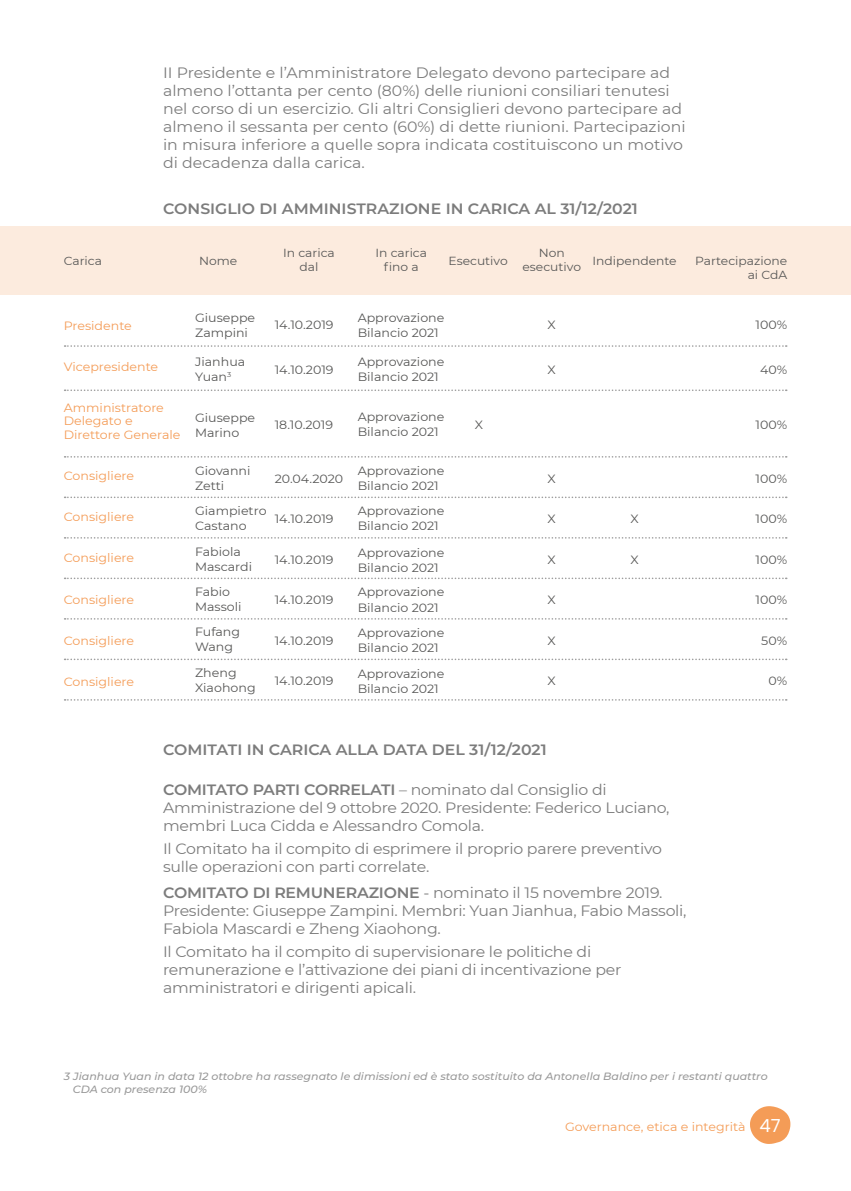
<style>
.page{position:relative;width:851px;height:1191px;background:#fff}
.page>*{position:absolute;margin:0;border:0;box-sizing:border-box;transform-origin:0 0}
.t1{font:15px/18px "Montserrat";letter-spacing:-.015em;color:#7c7c7c;scale:1.05 1}
.t2{font:600 15px "Montserrat";color:#7c7c7c;scale:1.05 1}
.t3{font:12px/15px "Montserrat";color:#575756;scale:1.05 1}
.t4{font:12px/13.5px "Montserrat";color:#f49c57;scale:1.05 1}
.t5{font:11.7px/14.1px "Montserrat";color:#575756;text-align:center;scale:1.05 1}
.t6{font:italic 500 10.5px/12.6px "Montserrat";color:#999;scale:1.05 1}
.s1{font-weight:600}
.s2{font-family:"Poppins";font-size:18px;color:#fff}
</style>
<div class="page">
<svg style="left:750px;top:1106px;width:40px;height:38px"></svg>
<div style="left:0;top:226px;width:850px;height:69px;background:#fcebde"></div>
<svg style="left:65px;top:456px;width:721px;height:1px"></svg>
<svg style="left:65px;top:389px;width:721px;height:2px"></svg>
<svg style="left:65px;top:345px;width:721px;height:2px"></svg>
<svg style="left:65px;top:496px;width:721px;height:2px"></svg>
<svg style="left:65px;top:537px;width:721px;height:1px"></svg>
<svg style="left:65px;top:577px;width:721px;height:2px"></svg>
<svg style="left:65px;top:618px;width:721px;height:1px"></svg>
<svg style="left:65px;top:658px;width:721px;height:2px"></svg>
<svg style="left:65px;top:699px;width:721px;height:1px"></svg>
<p class="t1" style="left:163px;top:63px;width:499px">II Presidente e l’Amministratore Delegato devono partecipare ad almeno l’ottanta per cento (80%) delle riunioni consiliari tenutesi nel corso di un esercizio. Gli altri Consiglieri devono partecipare ad almeno il sessanta per cento (60%) di dette riunioni. Partecipazioni in misura inferiore a quelle sopra indicata costituiscono un motivo di decadenza dalla carica.</p>
<p class="t2" style="left:163px;top:198px;width:453px">CONSIGLIO DI AMMINISTRAZIONE IN CARICA AL 31/12/2021</p>
<p class="t5" style="left:64px;top:254px;width:38px">Carica</p>
<p class="t5" style="left:199px;top:254px;width:38px">Nome</p>
<p class="t5" style="left:283px;top:246px;width:51px">In carica dal</p>
<p class="t5" style="left:375px;top:246px;width:51px">In carica fino a</p>
<p class="t5" style="left:522px;top:246px;width:57px">Non esecutivo</p>
<p class="t5" style="left:448px;top:254px;width:58px">Esecutivo</p>
<p class="t5" style="left:592px;top:254px;width:82px">Indipendente</p>
<p class="t5" style="left:695px;top:254px;width:89px;text-align:right">Partecipazione ai CdA</p>
<p class="t4" style="left:64px;top:318px;width:66px">Presidente</p>
<p class="t4" style="left:64px;top:359px;width:91px">Vicepresidente</p>
<p class="t4" style="left:64px;top:400px;width:113px">Amministratore<br>Delegato e<br>Direttore Generale</p>
<p class="t4" style="left:64px;top:468px;width:68px">Consigliere</p>
<p class="t4" style="left:64px;top:510px;width:68px">Consigliere</p>
<p class="t4" style="left:64px;top:551px;width:68px">Consigliere</p>
<p class="t4" style="left:64px;top:592px;width:68px">Consigliere</p>
<p class="t4" style="left:64px;top:633px;width:68px">Consigliere</p>
<p class="t4" style="left:64px;top:674px;width:68px">Consigliere</p>
<p class="t3" style="left:195px;top:310px;width:59px">Giuseppe<br>Zampini</p>
<p class="t3" style="left:275px;top:317px;width:58px">14.10.2019</p>
<p class="t3" style="left:357px;top:309px;width:84px">Approvazione<br>Bilancio 2021</p>
<p class="t3" style="left:547px;top:317px;width:9px">X</p>
<p class="t3" style="left:755px;top:317px;width:32px">100%</p>
<p class="t3" style="left:195px;top:353px;width:49px">Jianhua<br>Yuan<sup>3</sup></p>
<p class="t3" style="left:275px;top:361px;width:58px">14.10.2019</p>
<p class="t3" style="left:357px;top:353px;width:84px">Approvazione<br>Bilancio 2021</p>
<p class="t3" style="left:547px;top:361px;width:9px">X</p>
<p class="t3" style="left:759px;top:361px;width:27px">40%</p>
<p class="t3" style="left:195px;top:410px;width:59px">Giuseppe<br>Marino</p>
<p class="t3" style="left:275px;top:417px;width:57px">18.10.2019</p>
<p class="t3" style="left:357px;top:409px;width:84px">Approvazione<br>Bilancio 2021</p>
<p class="t3" style="left:474px;top:417px;width:9px">X</p>
<p class="t3" style="left:755px;top:417px;width:32px">100%</p>
<p class="t3" style="left:195px;top:463px;width:54px">Giovanni<br>Zetti</p>
<p class="t3" style="left:275px;top:471px;width:67px">20.04.2020</p>
<p class="t3" style="left:357px;top:463px;width:84px">Approvazione<br>Bilancio 2021</p>
<p class="t3" style="left:547px;top:471px;width:9px">X</p>
<p class="t3" style="left:755px;top:471px;width:32px">100%</p>
<p class="t3" style="left:195px;top:502px;width:69px">Giampietro<br>Castano</p>
<p class="t3" style="left:275px;top:511px;width:58px">14.10.2019</p>
<p class="t3" style="left:357px;top:503px;width:84px">Approvazione<br>Bilancio 2021</p>
<p class="t3" style="left:547px;top:511px;width:9px">X</p>
<p class="t3" style="left:630px;top:511px;width:9px">X</p>
<p class="t3" style="left:755px;top:511px;width:32px">100%</p>
<p class="t3" style="left:195px;top:543px;width:56px">Fabiola<br>Mascardi</p>
<p class="t3" style="left:275px;top:552px;width:58px">14.10.2019</p>
<p class="t3" style="left:357px;top:544px;width:84px">Approvazione<br>Bilancio 2021</p>
<p class="t3" style="left:547px;top:552px;width:9px">X</p>
<p class="t3" style="left:630px;top:552px;width:9px">X</p>
<p class="t3" style="left:755px;top:552px;width:32px">100%</p>
<p class="t3" style="left:195px;top:583px;width:46px">Fabio<br>Massoli</p>
<p class="t3" style="left:275px;top:592px;width:58px">14.10.2019</p>
<p class="t3" style="left:357px;top:584px;width:84px">Approvazione<br>Bilancio 2021</p>
<p class="t3" style="left:547px;top:592px;width:9px">X</p>
<p class="t3" style="left:755px;top:592px;width:32px">100%</p>
<p class="t3" style="left:195px;top:624px;width:44px">Fufang<br>Wang</p>
<p class="t3" style="left:275px;top:633px;width:58px">14.10.2019</p>
<p class="t3" style="left:357px;top:625px;width:84px">Approvazione<br>Bilancio 2021</p>
<p class="t3" style="left:547px;top:633px;width:9px">X</p>
<p class="t3" style="left:761px;top:633px;width:26px">50%</p>
<p class="t3" style="left:195px;top:664px;width:59px">Zheng<br>Xiaohong</p>
<p class="t3" style="left:275px;top:673px;width:58px">14.10.2019</p>
<p class="t3" style="left:357px;top:665px;width:84px">Approvazione<br>Bilancio 2021</p>
<p class="t3" style="left:547px;top:673px;width:9px">X</p>
<p class="t3" style="left:768px;top:673px;width:19px">0%</p>
<p class="t2" style="left:163px;top:739px;width:367px">COMITATI IN CARICA ALLA DATA DEL 31/12/2021</p>
<p class="t1" style="left:163px;top:780px;width:484px"><span class="s1">COMITATO PARTI CORRELATI</span> – nominato dal Consiglio di<br>Amministrazione del 9 ottobre 2020. Presidente: Federico Luciano, membri Luca Cidda e Alessandro Comola.</p>
<p class="t1" style="left:163px;top:839px;width:476px">Il Comitato ha il compito di esprimere il proprio parere preventivo sulle operazioni con parti correlate.</p>
<p class="t1" style="left:163px;top:883px;width:500px"><span class="s1">COMITATO DI REMUNERAZIONE</span> - nominato il 15 novembre 2019.<br>Presidente: Giuseppe Zampini. Membri: Yuan Jianhua, Fabio Massoli,<br>Fabiola Mascardi e Zheng Xiaohong.</p>
<p class="t1" style="left:163px;top:941px;width:438px">Il Comitato ha il compito di supervisionare le politiche di remunerazione e l’attivazione dei piani di incentivazione per amministratori e dirigenti apicali.</p>
<p class="t6" style="left:73px;top:1069px;width:663px;text-indent:-9px">3 Jianhua Yuan in data 12 ottobre ha rassegnato le dimissioni ed è stato sostituito da Antonella Baldino per i restanti quattro<br>CDA con presenza 100%</p>
<p class="t4" style="left:565px;top:1119px;width:207px">Governance, etica e integrità <span class="s2">47</span></p>
</div>
